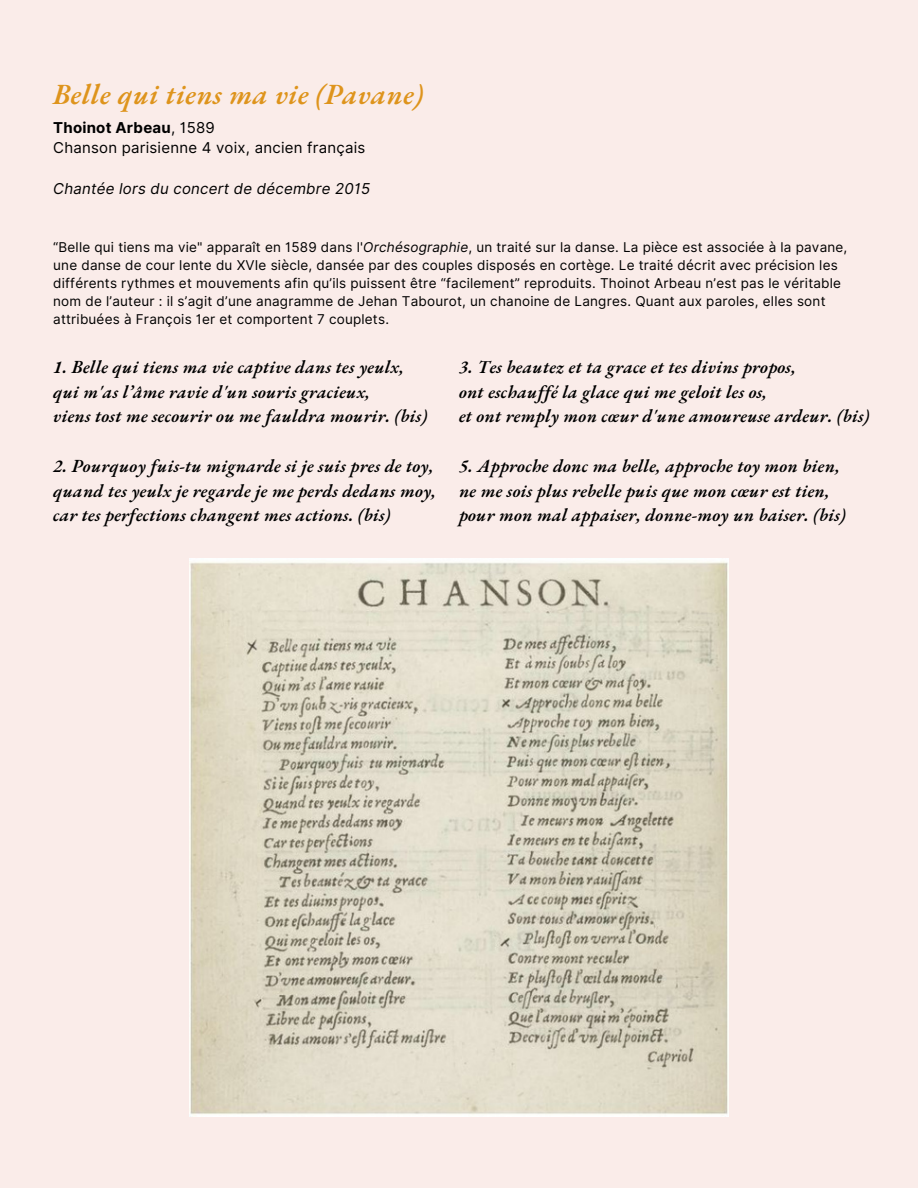
<style>
.page{position:relative;width:918px;height:1188px;background:#faece9}
.page>*{position:absolute;margin:0;border:0;box-sizing:border-box;transform-origin:0 0}
.t1{font:italic 600 28.5px "EB Garamond";letter-spacing:.015em;color:#de941c}
.t2{font:italic 600 18px "EB Garamond";letter-spacing:.015em;color:#000}
.t3{font:15px "Inter";letter-spacing:.015em;color:#000}
.t4{font:italic 15px "Inter";letter-spacing:.015em;color:#000}
.t5{font:700 15px "Inter";letter-spacing:.015em;color:#000}
.t6{font:13.5px/18px "Inter";letter-spacing:.015em;color:#000}
.s1{font-weight:400}
.s2{font-style:italic}
</style>
<div class="page">
<img style="left:190px;top:559px;width:538px;height:558px">
<p class="t1" style="left:53px;top:76px;width:371px">Belle qui tiens ma vie (Pavane)</p>
<p class="t5" style="left:53px;top:119px;width:163px">Thoinot Arbeau<span class="s1">, 1589</span></p>
<p class="t3" style="left:53px;top:139px;width:314px">Chanson parisienne 4 voix, ancien français</p>
<p class="t4" style="left:53px;top:179px;width:318px">Chantée lors du concert de décembre 2015</p>
<p class="t6" style="left:53px;top:238px;width:796px">“Belle qui tiens ma vie" apparaît en 1589 dans l'<span class="s2">Orchésographie</span>, un traité sur la danse. La pièce est associée à la pavane, une danse de cour lente du XVIe siècle, dansée par des couples disposés en cortège. Le traité décrit avec précision les différents rythmes et mouvements afin qu’ils puissent être “facilement” reproduits. Thoinot Arbeau n’est pas le véritable nom de l’auteur : il s’agit d’une anagramme de Jehan Tabourot, un chanoine de Langres. Quant aux paroles, elles sont attribuées à François 1er et comportent 7 couplets.</p>
<p class="t2" style="left:459px;top:355px;width:338px">3. Tes beautez et ta grace et tes divins propos,</p>
<p class="t2" style="left:459px;top:380px;width:310px">ont eschauffé la glace qui me geloit les os,</p>
<p class="t2" style="left:459px;top:404px;width:412px">et ont remply mon cœur d'une amoureuse ardeur. (bis)</p>
<p class="t2" style="left:459px;top:454px;width:382px">5. Approche donc ma belle, approche toy mon bien,</p>
<p class="t2" style="left:459px;top:479px;width:372px">ne me sois plus rebelle puis que mon cœur est tien,</p>
<p class="t2" style="left:459px;top:503px;width:388px">pour mon mal appaiser, donne-moy un baiser. (bis)</p>
<p class="t2" style="left:53px;top:355px;width:352px">1. Belle qui tiens ma vie captive dans tes yeulx,</p>
<p class="t2" style="left:53px;top:380px;width:318px">qui m'as l’âme ravie d'un souris gracieux,</p>
<p class="t2" style="left:53px;top:404px;width:375px">viens tost me secourir ou me fauldra mourir. (bis)</p>
<p class="t2" style="left:53px;top:454px;width:382px">2. Pourquoy fuis-tu mignarde si je suis pres de toy,</p>
<p class="t2" style="left:53px;top:479px;width:384px">quand tes yeulx je regarde je me perds dedans moy,</p>
<p class="t2" style="left:53px;top:503px;width:339px">car tes perfections changent mes actions. (bis)</p>
</div>
